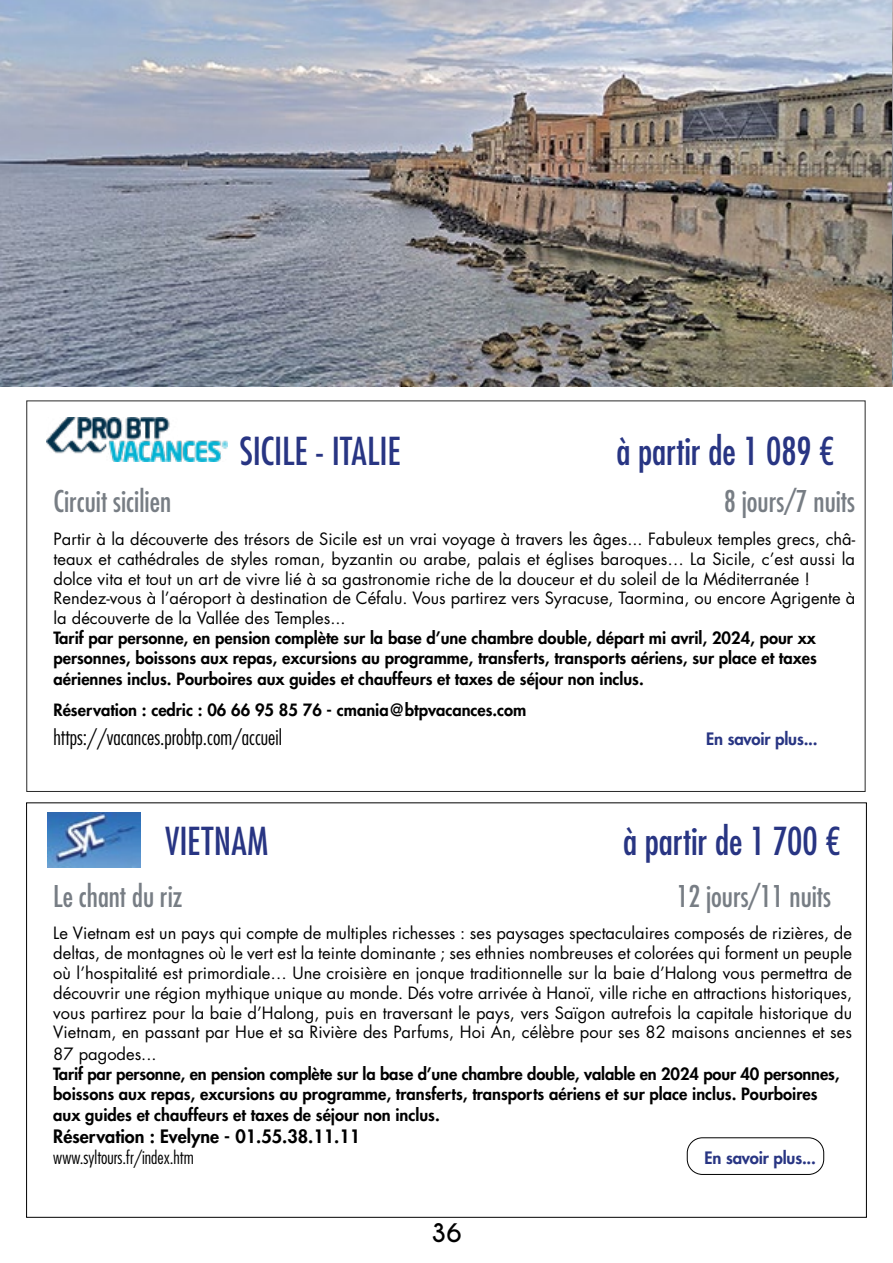
<style>
.page{position:relative;width:893px;height:1263px;background:#fff}
.page>*{position:absolute;margin:0;border:0;box-sizing:border-box;transform-origin:0 0}
.t1{font:condensed 37.5px "Futura Std";letter-spacing:-.005em;color:#283583}
.t2{font:condensed 29.1px "Futura Std";color:#777d84}
.t3{font:700 24px "Caviar Dreams";color:#000}
.t4{font:300 condensed 21px "Futura Std";color:#000}
.t5{font:800 18px "Futura Std";color:#000}
.t6{font:300 condensed 18px "Futura Std";color:#000}
.t7{font:800 16.65px "Futura Std";letter-spacing:-.01em;color:#283583}
.t8{font:16.5px/19.8px "Futura Std";color:#000;text-align:justify}
.t9{font:800 16.5px/19.8px "Futura Std";color:#000}
</style>
<div class="page">
<img style="left:48px;top:812px;width:92px;height:55px">
<div style="left:687px;top:1137px;width:137px;height:37px;border:1px solid #000;border-radius:15px"></div>
<img style="left:46px;top:418px;width:181px;height:44px">
<img style="left:0;top:0;width:893px;height:387px">
<h1 class="t1" style="left:240px;top:428px;width:162px">SICILE - ITALIE</h1>
<h1 class="t1" style="left:616px;top:428px;width:220px">à partir de 1 089 €</h1>
<h2 class="t2" style="left:54px;top:484px;width:119px">Circuit sicilien</h2>
<h2 class="t2" style="left:724px;top:484px;width:132px">8 jours/7 nuits</h2>
<p class="t8" style="left:54px;top:529px;width:803px;text-align:left">Partir à la découverte des trésors de Sicile est un vrai voyage à travers les âges... Fabuleux temples grecs, châ&shy;teaux et cathédrales de styles roman, byzantin ou arabe, palais et églises baroques… La Sicile, c’est aussi la dolce vita et tout un art de vivre lié à sa gastronomie riche de la douceur et du soleil de la Méditerranée !<br>Rendez-vous à l’aéroport à destination de Céfalu. Vous partirez vers Syracuse, Taormina, ou encore Agrigente à la découverte de la Vallée des Temples...</p>
<p class="t9" style="left:54px;top:628px;width:765px">Tarif par personne, en pension complète sur la base d’une chambre double, départ mi avril, 2024, pour xx personnes, boissons aux repas, excursions au programme, transferts, transports aériens, sur place et taxes</p>
<p class="t9" style="left:54px;top:664px;width:592px;line-height:30.2px">aériennes inclus. Pourboires aux guides et chauffeurs et taxes de séjour non inclus.<br>Réservation : cedric : 06 66 95 85 76 - cmania@btpvacances.com</p>
<p class="t4" style="left:54px;top:725px;width:230px">https://vacances.probtp.com/accueil</p>
<p class="t7" style="left:706px;top:728px;width:113px">En savoir plus...</p>
<h1 class="t1" style="left:165px;top:818px;width:105px">VIETNAM</h1>
<h1 class="t1" style="left:623px;top:818px;width:219px">à partir de 1 700 €</h1>
<h2 class="t2" style="left:53px;top:879px;width:131px">Le chant du riz</h2>
<h2 class="t2" style="left:677px;top:879px;width:156px">12 jours/11 nuits</h2>
<p class="t8" style="left:53px;top:923px;width:800px">Le Vietnam est un pays qui compte de multiples richesses : ses paysages spectaculaires composés de rizières, de deltas, de montagnes où le vert est la teinte dominante ; ses ethnies nombreuses et colorées qui forment un peuple où l’hospitalité est primordiale… Une croisière en jonque traditionnelle sur la baie d’Halong vous permettra de découvrir une région mythique unique au monde. Dés votre arrivée à Hanoï, ville riche en attractions historiques, vous partirez pour la baie d’Halong, puis en traversant le pays, vers Saïgon autrefois la capitale historique du Vietnam, en passant par Hue et sa Rivière des Parfums, Hoi An, célèbre pour ses 82 maisons anciennes et ses</p>
<p class="t8" style="left:53px;top:1044px;width:105px">87 pagodes...</p>
<p class="t9" style="left:53px;top:1064px;width:788px">Tarif par personne, en pension complète sur la base d’une chambre double, valable en 2024 pour 40 personnes, boissons aux repas, excursions au programme, transferts, transports aériens et sur place inclus. Pourboires</p>
<p class="t9" style="left:53px;top:1105px;width:388px">aux guides et chauffeurs et taxes de séjour non inclus.</p>
<p class="t5" style="left:53px;top:1125px;width:308px">Réservation : Evelyne - 01.55.38.11.11</p>
<p class="t6" style="left:53px;top:1147px;width:142px">www.syltours.fr/index.htm</p>
<p class="t7" style="left:704px;top:1148px;width:113px">En savoir plus...</p>
<h3 class="t3" style="left:431px;top:1218px;width:32px">36</h3>
</div>
